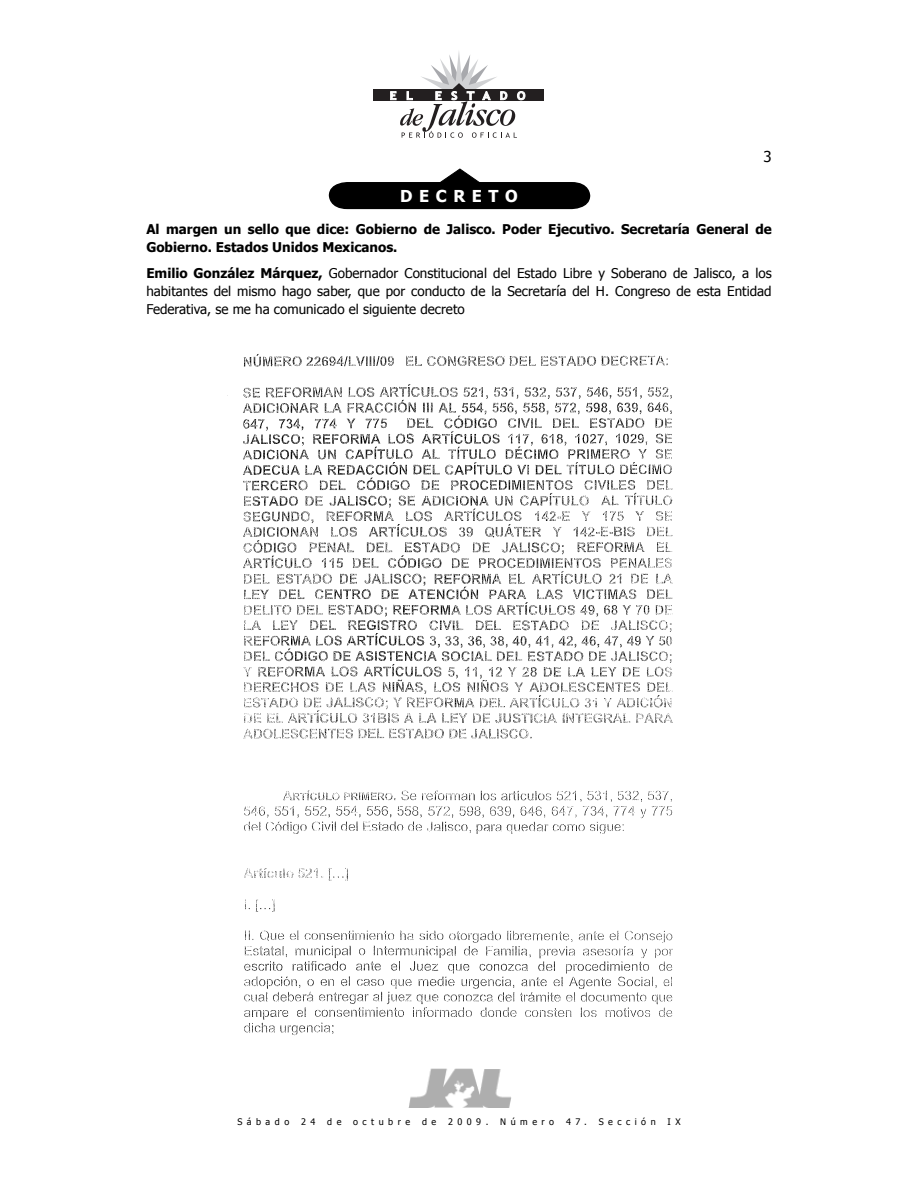
<style>
.page{position:relative;width:918px;height:1188px;background:#fff}
.page>*{position:absolute;margin:0;border:0;box-sizing:border-box;transform-origin:0 0}
.t1{font:700 16.35px "Tahoma";letter-spacing:.4em;color:#fff}
.t2{font:15px "Tahoma";color:#000}
.t3{font:13.35px/17.9px "Tahoma";color:#000;text-align:justify}
.t4{font:700 13.35px/17.9px "Tahoma";color:#000}
.t5{font:9px "Tahoma";letter-spacing:.5em;color:#000}
.s1{font-weight:700}
</style>
<div class="page">
<div style="left:374px;top:90px;width:170px;height:11px;background:#231f20"></div>
<svg style="left:390px;top:51px;width:135px;height:87px"></svg>
<img style="left:409px;top:1068px;width:102px;height:39px">
<svg style="left:328px;top:169px;width:263px;height:41px"></svg>
<img style="left:227px;top:354px;width:446px;height:682px">
<p class="t2" style="left:763px;top:147px;width:10px">3</p>
<p class="t1" style="left:400px;top:186px;width:119px">DECRETO</p>
<p class="t4" style="left:146px;top:220px;width:627px">Al margen un sello que dice: Gobierno de Jalisco. Poder Ejecutivo. Secretaría General de<br>Gobierno. Estados Unidos Mexicanos.</p>
<p class="t3" style="left:146px;top:264px;width:627px"><span class="s1">Emilio González Márquez,</span> Gobernador Constitucional del Estado Libre y Soberano de Jalisco, a los habitantes del mismo hago saber, que por conducto de la Secretaría del H. Congreso de esta Entidad Federativa, se me ha comunicado el siguiente decreto</p>
<p class="t5" style="left:237px;top:1116px;width:53px">Sábado</p>
<p class="t5" style="left:301px;top:1116px;width:16px">2 4</p>
<p class="t5" style="left:327px;top:1116px;width:16px">d e</p>
<p class="t5" style="left:353px;top:1116px;width:59px">octubre</p>
<p class="t5" style="left:422px;top:1116px;width:16px">d e</p>
<p class="t5" style="left:448px;top:1116px;width:42px">2009.</p>
<p class="t5" style="left:500px;top:1116px;width:55px">Número</p>
<p class="t5" style="left:566px;top:1116px;width:91px">47. Sección</p>
<p class="t5" style="left:668px;top:1116px;width:15px">I X</p>
</div>
